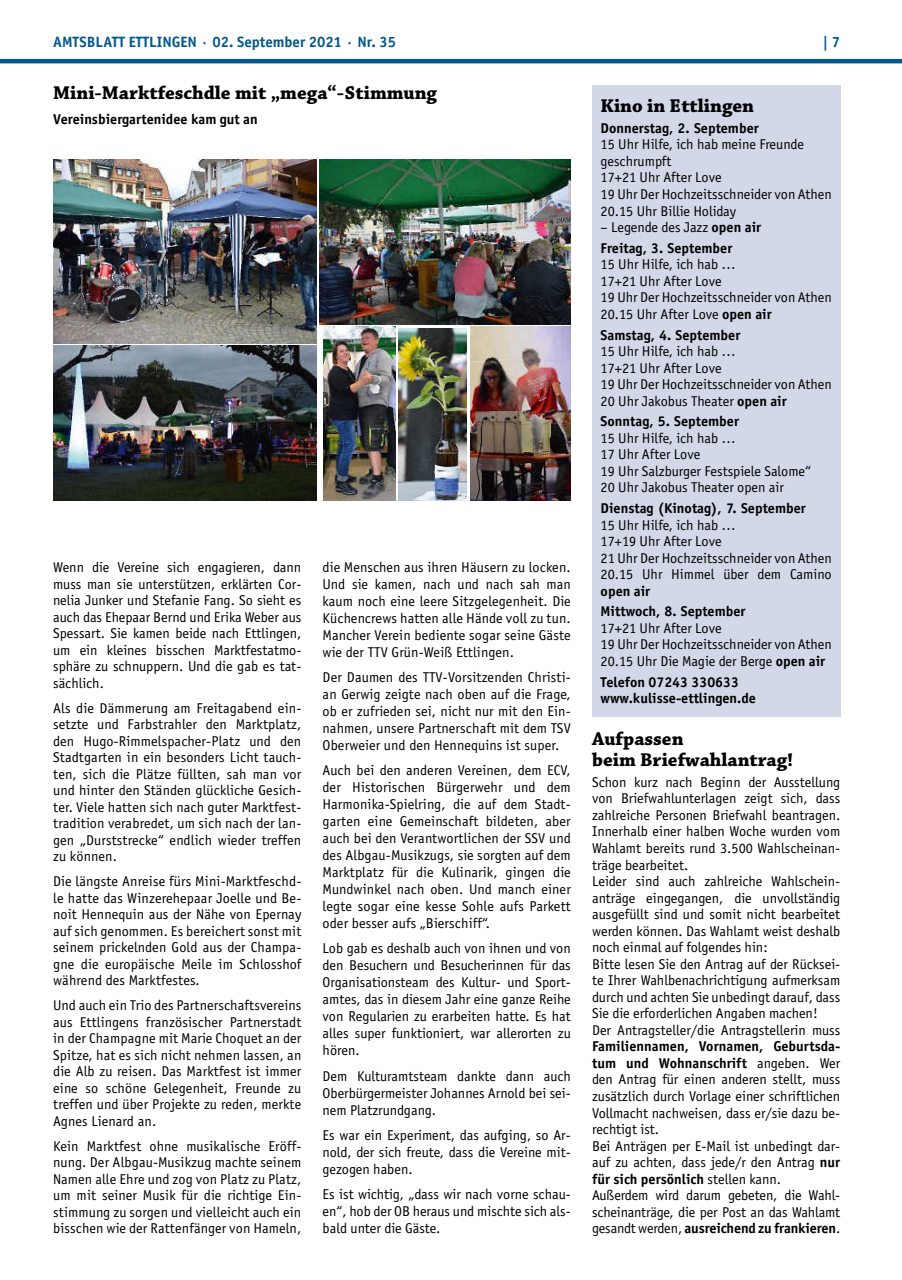
<style>
.page{position:relative;width:902px;height:1280px;background:#fff}
.page>*{position:absolute;margin:0;border:0;box-sizing:border-box;transform-origin:0 0}
.t1{font:700 19.5px/21px "Chaparral Pro";color:#000}
.t2{font:700 15px "Officina Sans";color:#00588b}
.t3{font:14.25px/16.5px "Officina Sans";color:#000;text-align:justify}
.t4{font:700 14.25px/20.7px "Officina Sans";color:#000}
.s1{font-weight:400}
.s2{font-weight:700}
</style>
<div class="page">
<hr style="left:0;top:59px;width:901px;height:4px;background:#00588b">
<img style="left:54px;top:160px;width:263px;height:183px">
<img style="left:323px;top:327px;width:72px;height:174px">
<img style="left:54px;top:346px;width:262px;height:155px">
<img style="left:320px;top:160px;width:250px;height:165px">
<img style="left:399px;top:328px;width:67px;height:173px">
<img style="left:470px;top:327px;width:100px;height:174px">
<div style="left:592px;top:85px;width:248px;height:631px;background:#d3d8e8"></div>
<p class="t2" style="left:53px;top:32px;width:344px">AMTSBLATT ETTLINGEN · 02. September 2021 · Nr. 35</p>
<p class="t2" style="left:822px;top:32px;width:19px">| 7</p>
<h1 class="t1" style="left:53px;top:84px;width:385px">Mini-Marktfeschdle mit „mega“-Stimmung</h1>
<p class="t4" style="left:53px;top:109px;width:206px">Vereinsbiergartenidee kam gut an</p>
<h1 class="t1" style="left:600px;top:96px;width:155px">Kino in Ettlingen</h1>
<p class="t4" style="left:600px;top:118px;width:160px">Donnerstag, 2. September</p>
<p class="t3" style="left:600px;top:136px;width:233px;text-align:left">15 Uhr Hilfe, ich hab meine Freunde geschrumpft<br>17+21 Uhr After Love<br>19 Uhr Der Hochzeitsschneider von Athen<br>20.15 Uhr Billie Holiday</p>
<p class="t4" style="left:600px;top:217px;width:162px"><span class="s1">– Legende des Jazz</span> open air<br>Freitag, 3. September</p>
<p class="t3" style="left:600px;top:256px;width:233px;text-align:left">15 Uhr Hilfe, ich hab …<br>17+21 Uhr After Love<br>19 Uhr Der Hochzeitsschneider von Athen<br>20.15 Uhr After Love <span class="s2">open air</span></p>
<p class="t4" style="left:600px;top:324px;width:141px">Samstag, 4. September</p>
<p class="t3" style="left:600px;top:343px;width:233px;text-align:left">15 Uhr Hilfe, ich hab …<br>17+21 Uhr After Love<br>19 Uhr Der Hochzeitsschneider von Athen<br>20 Uhr Jakobus Theater <span class="s2">open air</span></p>
<p class="t4" style="left:600px;top:411px;width:140px">Sonntag, 5. September</p>
<p class="t3" style="left:600px;top:430px;width:212px;text-align:left">15 Uhr Hilfe, ich hab …<br>17 Uhr After Love<br>19 Uhr Salzburger Festspiele Salome“<br>20 Uhr Jakobus Theater open air</p>
<p class="t4" style="left:600px;top:498px;width:207px">Dienstag (Kinotag), 7. September</p>
<p class="t3" style="left:600px;top:516px;width:233px;text-align:left">15 Uhr Hilfe, ich hab …<br>17+19 Uhr After Love<br>21 Uhr Der Hochzeitsschneider von Athen<br>20.15 Uhr Himmel über dem Camino</p>
<p class="t4" style="left:600px;top:580px;width:146px">open air<br>Mittwoch, 8. September</p>
<p class="t3" style="left:600px;top:620px;width:233px;text-align:left">17+21 Uhr After Love<br>19 Uhr Der Hochzeitsschneider von Athen<br>20.15 Uhr Die Magie der Berge <span class="s2">open air</span></p>
<p class="t4" style="left:600px;top:673px;width:157px;line-height:16.5px">Telefon 07243 330633 www.kulisse-ettlingen.de</p>
<h1 class="t1" style="left:592px;top:729px;width:203px">Aufpassen<br>beim Briefwahlantrag!</h1>
<p class="t3" style="left:592px;top:774px;width:250px;text-align:left">Schon kurz nach Beginn der Ausstellung von Briefwahlunterlagen zeigt sich, dass zahlreiche Personen Briefwahl beantragen.<br>Innerhalb einer halben Woche wurden vom Wahlamt bereits rund 3.500 Wahlscheinan&shy;träge bearbeitet.<br>Leider sind auch zahlreiche Wahlschein&shy;anträge eingegangen, die unvollständig ausgefüllt sind und somit nicht bearbeitet werden können. Das Wahlamt weist deshalb noch einmal auf folgendes hin:<br>Bitte lesen Sie den Antrag auf der Rücksei&shy;te Ihrer Wahlbenachrichtigung aufmerksam durch und achten Sie unbedingt darauf, dass Sie die erforderlichen Angaben machen!<br>Der Antragsteller/die Antragstellerin muss</p>
<p class="t3" style="left:592px;top:1038px;width:250px;text-align:left"><span class="s2">Familiennamen, Vornamen, Geburtsda&shy;tum und Wohnanschrift</span> angeben. Wer den Antrag für einen anderen stellt, muss zusätzlich durch Vorlage einer schriftlichen Vollmacht nachweisen, dass er/sie dazu be&shy;rechtigt ist.<br>Bei Anträgen per E-Mail ist unbedingt dar&shy;auf zu achten, dass jede/r den Antrag <span class="s2">nur für sich persönlich</span> stellen kann.<br>Außerdem wird darum gebeten, die Wahl&shy;scheinanträge, die per Post an das Wahlamt gesandt werden, <span class="s2">ausreichend zu frankieren</span>.</p>
<p class="t3" style="left:53px;top:559px;width:250px">Wenn die Vereine sich engagieren, dann muss man sie unterstützen, erklärten Cor&shy;nelia Junker und Stefanie Fang. So sieht es auch das Ehepaar Bernd und Erika Weber aus Spessart. Sie kamen beide nach Ettlingen, um ein kleines bisschen Marktfestatmo&shy;sphäre zu schnuppern. Und die gab es tat&shy;sächlich.</p>
<p class="t3" style="left:53px;top:699px;width:250px">Als die Dämmerung am Freitagabend ein&shy;setzte und Farbstrahler den Marktplatz, den Hugo-Rimmelspacher-Platz und den Stadtgarten in ein besonders Licht tauch&shy;ten, sich die Plätze füllten, sah man vor und hinter den Ständen glückliche Gesich&shy;ter. Viele hatten sich nach guter Marktfest&shy;tradition verabredet, um sich nach der lan&shy;gen „Durststrecke“ endlich wieder treffen zu können.</p>
<p class="t3" style="left:53px;top:873px;width:250px">Die längste Anreise fürs Mini-Marktfeschd&shy;le hatte das Winzerehepaar Joelle und Be&shy;noit Hennequin aus der Nähe von Epernay auf sich genommen. Es bereichert sonst mit seinem prickelnden Gold aus der Champa&shy;gne die europäische Meile im Schlosshof während des Marktfestes.</p>
<p class="t3" style="left:53px;top:997px;width:250px">Und auch ein Trio des Partnerschaftsvereins aus Ettlingens französischer Partnerstadt in der Champagne mit Marie Choquet an der Spitze, hat es sich nicht nehmen lassen, an die Alb zu reisen. Das Marktfest ist immer eine so schöne Gelegenheit, Freunde zu treffen und über Projekte zu reden, merkte Agnes Lienard an.</p>
<p class="t3" style="left:53px;top:1138px;width:250px">Kein Marktfest ohne musikalische Eröff&shy;nung. Der Albgau-Musikzug machte seinem Namen alle Ehre und zog von Platz zu Platz, um mit seiner Musik für die richtige Ein&shy;stimmung zu sorgen und vielleicht auch ein bisschen wie der Rattenfänger von Hameln,</p>
<p class="t3" style="left:322px;top:559px;width:250px;line-height:17px">die Menschen aus ihren Häusern zu locken.<br>Und sie kamen, nach und nach sah man kaum noch eine leere Sitzgelegenheit. Die Küchencrews hatten alle Hände voll zu tun.<br>Mancher Verein bediente sogar seine Gäste wie der TTV Grün-Weiß Ettlingen.</p>
<p class="t3" style="left:322px;top:669px;width:250px;line-height:17px">Der Daumen des TTV-Vorsitzenden Christi&shy;an Gerwig zeigte nach oben auf die Frage, ob er zufrieden sei, nicht nur mit den Ein&shy;nahmen, unsere Partnerschaft mit dem TSV Oberweier und den Hennequins ist super.</p>
<p class="t3" style="left:322px;top:762px;width:250px;line-height:17px">Auch bei den anderen Vereinen, dem ECV, der Historischen Bürgerwehr und dem Harmonika-Spielring, die auf dem Stadt&shy;garten eine Gemeinschaft bildeten, aber auch bei den Verantwortlichen der SSV und des Albgau-Musikzugs, sie sorgten auf dem Marktplatz für die Kulinarik, gingen die Mundwinkel nach oben. Und manch einer legte sogar eine kesse Sohle aufs Parkett oder besser aufs „Bierschiff“.</p>
<p class="t3" style="left:322px;top:940px;width:250px;line-height:17px">Lob gab es deshalb auch von ihnen und von den Besuchern und Besucherinnen für das Organisationsteam des Kultur- und Sport&shy;amtes, das in diesem Jahr eine ganze Reihe von Regularien zu erarbeiten hatte. Es hat alles super funktioniert, war allerorten zu hören.</p>
<p class="t3" style="left:322px;top:1067px;width:250px;line-height:17px">Dem Kulturamtsteam dankte dann auch Oberbürgermeister Johannes Arnold bei sei&shy;nem Platzrundgang.</p>
<p class="t3" style="left:322px;top:1127px;width:250px;line-height:17px">Es war ein Experiment, das aufging, so Ar&shy;nold, der sich freute, dass die Vereine mit&shy;gezogen haben.</p>
<p class="t3" style="left:322px;top:1186px;width:250px;line-height:17px">Es ist wichtig, „dass wir nach vorne schau&shy;en“, hob der OB heraus und mischte sich als&shy;bald unter die Gäste.</p>
</div>
